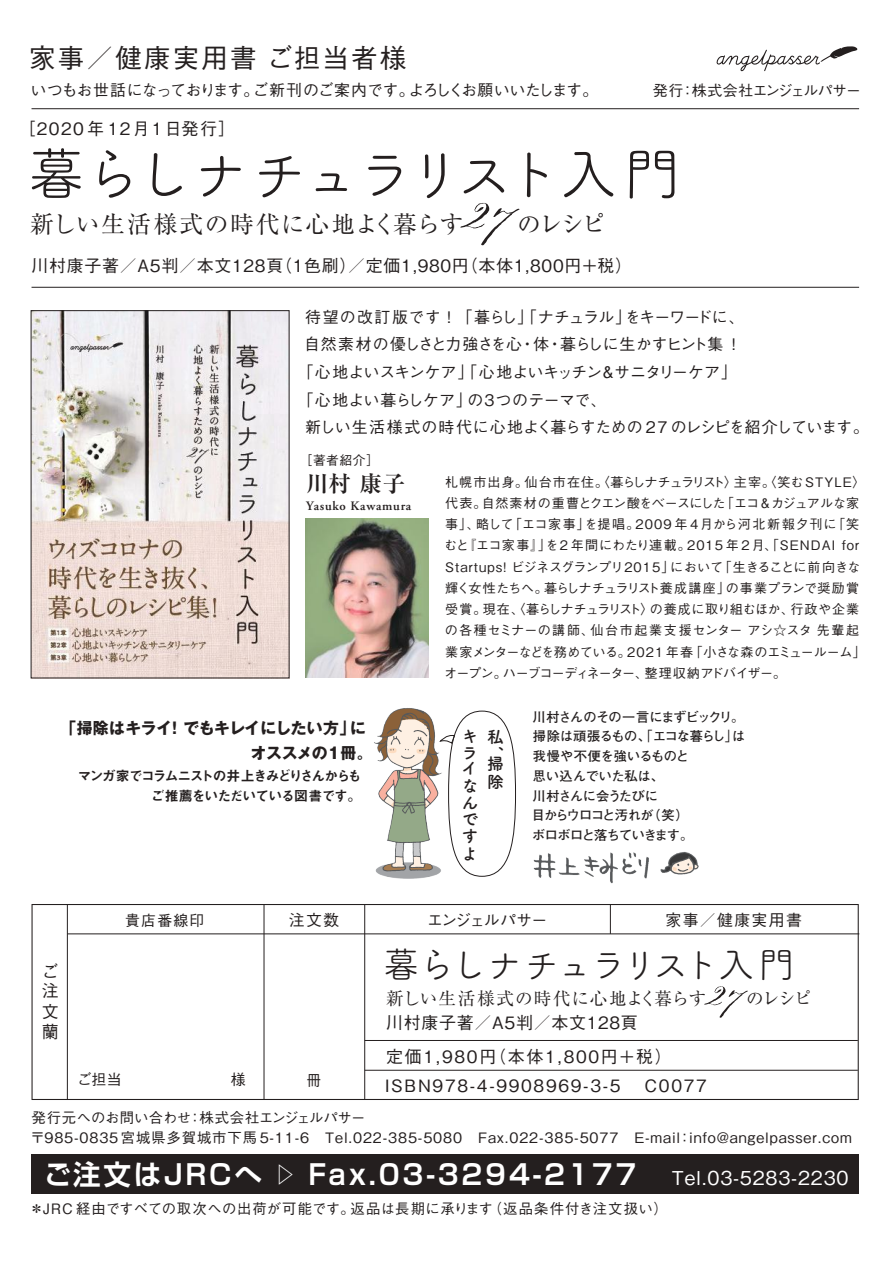
<style>
.page{position:relative;width:893px;height:1263px;background:#fff}
.page>*{position:absolute;margin:0;border:0;box-sizing:border-box;transform-origin:0 0}
.t1{font:57.45px "Tsuku A Rd Gothic";letter-spacing:-.06em;color:#241f1f}
.t2{font:36.15px "Tsuku A Rd Gothic";letter-spacing:-.06em;color:#241f1f}
.t3{font:700 27.6px "Shin Go Pro De";letter-spacing:.1em;color:#fff}
.t4{font:500 26.55px "Gothic BBB Pr 5";letter-spacing:.08em;color:#241f1f}
.t5{font:23.7px "Ryumin Pro";letter-spacing:.01em;color:#241f1f}
.t6{font:700 22.35px "Ryumin Pro";color:#241f1f}
.t7{font:500 19.2px "Gothic BBB Pro";letter-spacing:.04em;color:#fff}
.t8{font:17.55px "Ryumin Pro";letter-spacing:.01em;color:#241f1f}
.t9{font:500 16.95px/20.1px "Gothic BBB Pro";letter-spacing:.04em;color:#241f1f;text-align:justify}
.t10{font:500 16.95px "Gothic BBB Pro";letter-spacing:.1em;color:#241f1f}
.t11{font:500 16.95px "Gothic BBB Pro";letter-spacing:.08em;color:#241f1f}
.t12{font:700 16.8px/17.1px "Tsuku A Rd Gothic";color:#241f1f}
.t13{font:500 15.9px "Gothic BBB Pro";letter-spacing:-.03em;color:#241f1f}
.t14{font:500 15.9px "Gothic BBB Pro";letter-spacing:-.055em;color:#241f1f}
.t15{font:500 15.9px "Gothic BBB Pro";letter-spacing:-.105em;color:#241f1f}
.t16{font:700 15.75px/24.3px "Gothic MB101 Pro";letter-spacing:-.015em;color:#241f1f}
.t17{font:500 14.85px "Gothic BBB Pro";letter-spacing:-.035em;color:#241f1f}
.t18{font:500 14.85px "Gothic BBB Pro";letter-spacing:.01em;color:#241f1f}
.t19{font:500 14.4px/20.2px "Gothic BBB Pr 5";letter-spacing:.06em;color:#241f1f}
.t20{font:500 14.4px "Gothic BBB Pr 5";letter-spacing:.04em;color:#241f1f}
.t21{font:13.8px/19.2px "Midashi Go Pro MB31";letter-spacing:-.09em;color:#241f1f;text-align:right}
.t22{font:700 13.2px/19.8px "Futo Go B101 Pro";letter-spacing:-.04em;color:#241f1f}
.t23{font:500 13.05px/21.3px "Gothic BBB Pro";color:#241f1f}
.t24{font:600 12.9px "Adobe Garamond Pro";letter-spacing:.06em;color:#241f1f}
.t25{font:500 12.75px "Gothic BBB Pro";color:#241f1f}
.s1{font-size:22.35px}
</style>
<div class="page">
<svg style="left:716px;top:46px;width:141px;height:25px"></svg>
<div style="left:32px;top:1153px;width:827px;height:40px;background:#241f1f"></div>
<hr style="left:32px;top:108px;width:827px;height:1px;background:#241f1f">
<svg style="left:32px;top:904px;width:827px;height:196px"></svg>
<hr style="left:67px;top:904px;width:1px;height:195px;background:#241f1f">
<hr style="left:264px;top:904px;width:1px;height:195px;background:#241f1f">
<hr style="left:364px;top:905px;width:1px;height:194px;background:#241f1f">
<hr style="left:67px;top:933px;width:792px;height:1px;background:#241f1f">
<hr style="left:365px;top:1070px;width:493px;height:1px;background:#241f1f">
<hr style="left:365px;top:1040px;width:493px;height:1px;background:#241f1f">
<svg style="left:704px;top:986px;width:44px;height:32px"></svg>
<hr style="left:610px;top:904px;width:1px;height:30px;background:#241f1f">
<svg style="left:460px;top:203px;width:60px;height:43px"></svg>
<hr style="left:32px;top:287px;width:827px;height:1px;background:#241f1f">
<img style="left:533px;top:851px;width:166px;height:33px">
<img style="left:374px;top:708px;width:82px;height:171px">
<svg style="left:440px;top:734px;width:15px;height:10px"></svg>
<img style="left:33px;top:312px;width:254px;height:364px">
<img style="left:305px;top:518px;width:124px;height:160px">
<h3 class="t4" style="left:29px;top:36px;width:379px">家事／健康実用書 ご担当者様</h3>
<p class="t14" style="left:31px;top:77px;width:569px">いつもお世話になっております。ご新刊のご案内です。よろしくお願いいたします。</p>
<p class="t11" style="left:18px;top:115px;width:218px">［2020 年 12月1日発行］</p>
<p class="t17" style="left:653px;top:78px;width:209px">発行：株式会社エンジェルパサー</p>
<h1 class="t1" style="left:28px;top:130px;width:655px">暮らしナチュラリスト入門</h1>
<h3 class="t5" style="left:30px;top:205px;width:577px">新しい生活様式の時代に心地よく暮らす　　のレシピ</h3>
<p class="t9" style="left:32px;top:254px;width:602px">川村康子著／A5判／本文128頁（1色刷）／定価1,980円（本体1,800円＋税）</p>
<p class="t13" style="left:305px;top:304px;width:441px">待望の改訂版です！「暮らし」「ナチュラル」をキーワードに、</p>
<p class="t13" style="left:304px;top:332px;width:439px">自然素材の優しさと力強さを心・体・暮らしに生かすヒント集！</p>
<p class="t13" style="left:297px;top:359px;width:441px">「心地よいスキンケア」「心地よいキッチン＆サニタリーケア」</p>
<p class="t13" style="left:297px;top:387px;width:311px">「心地よい暮らしケア」の３つのテーマで、</p>
<p class="t13" style="left:305px;top:415px;width:565px">新しい生活様式の時代に心地よく暮らすための 27 のレシピを紹介しています。</p>
<p class="t25" style="left:299px;top:450px;width:81px">［著者紹介］</p>
<h3 class="t6" style="left:306px;top:466px;width:101px">川村 康子</h3>
<p class="t24" style="left:306px;top:499px;width:107px">Yasuko Kawamura</p>
<p class="t16" style="left:251px;top:714px;width:123px;text-indent:-190px">「掃除はキライ! でもキレイにしたい方」にオススメの1冊。</p>
<p class="t21" style="left:78px;top:765px;width:285px">マンガ家でコラムニストの井上きみどりさんからもご推薦をいただいている図書です。</p>
<p class="t23" style="left:444px;top:469px;width:423px">札幌市出身。仙台市在住。〈暮らしナチュラリスト〉主宰。〈笑むSTYLE〉代表。自然素材の重曹とクエン酸をベースにした「エコ &amp;カジュアルな家事」、略して「エコ家事」を提唱。2009 年 4月から河北新報夕刊に「笑むと『エコ家事』」を2 年間にわたり連載。2015 年 2月、「SENDAI for Startups! ビジネスグランプリ2015」において「生きることに前向きな輝く女性たちへ。暮らしナチュラリスト養成講座」の事業プランで奨励賞受賞。現在、〈暮らしナチュラリスト〉の養成に取り組むほか、行政や企業の各種セミナーの講師、仙台市起業支援センター アシ☆スタ 先輩起業家メンターなどを務めている。2021 年春「小さな森のエミュールーム」オープン。ハーブコーディネーター、整理収納アドバイザー。</p>
<p class="t12" style="left:461px;top:726px;width:16px">キラ</p>
<p class="t12" style="left:461px;top:758px;width:18px">イなんですよ</p>
<p class="t12" style="left:487px;top:727px;width:17px;line-height:17.9px">私、</p>
<p class="t12" style="left:487px;top:754px;width:17px;line-height:17.9px">掃除</p>
<p class="t22" style="left:532px;top:705px;width:215px">川村さんのその一言にまずビックリ。掃除は頑張るもの、「エコな暮らし」は我慢や不便を強いるものと<br>思い込んでいた私は、<br>川村さんに会うたびに<br>目からウロコと汚れが（笑）<br>ボロボロと落ちていきます。</p>
<p class="t9" style="left:42px;top:959px;width:18px">ご注文蘭</p>
<p class="t18" style="left:125px;top:908px;width:81px">貴店番線印</p>
<p class="t13" style="left:289px;top:907px;width:52px">注文数</p>
<p class="t13" style="left:665px;top:907px;width:138px">家事／健康実用書</p>
<p class="t15" style="left:427px;top:907px;width:122px">エンジェルパサー</p>
<h2 class="t2" style="left:383px;top:937px;width:413px">暮らしナチュラリスト入門</h2>
<h3 class="t8" style="left:386px;top:984px;width:427px">新しい生活様式の時代に心地よく暮らす　　のレシピ</h3>
<p class="t9" style="left:386px;top:1010px;width:253px">川村康子著／A5判／本文128頁</p>
<p class="t18" style="left:307px;top:1068px;width:16px">冊</p>
<p class="t10" style="left:386px;top:1042px;width:287px">定価1,980円（本体1,800円＋税）</p>
<p class="t10" style="left:385px;top:1072px;width:237px">ISBN978-4-9908969-3-5</p>
<p class="t9" style="left:644px;top:1074px;width:64px">C0077</p>
<p class="t19" style="left:30px;top:1106px;width:823px">発行元へのお問い合わせ：株式会社エンジェルパサー　<br>〒985-0835 宮城県多賀城市下馬 5-11-6　Tel.022-385-5080　Fax.022-385-5077　E-mail：info@angelpasser.com</p>
<h3 class="t3" style="left:44px;top:1152px;width:594px">ご注文はJRCへ <span class="s1">▷</span> Fax.03-3294-2177</h3>
<h3 class="t7" style="left:672px;top:1162px;width:178px">Tel.03-5283-2230</h3>
<p class="t20" style="left:29px;top:1197px;width:640px">＊JRC 経由ですべての取次への出荷が可能です。返品は長期に承ります（返品条件付き注文扱い）</p>
</div>
